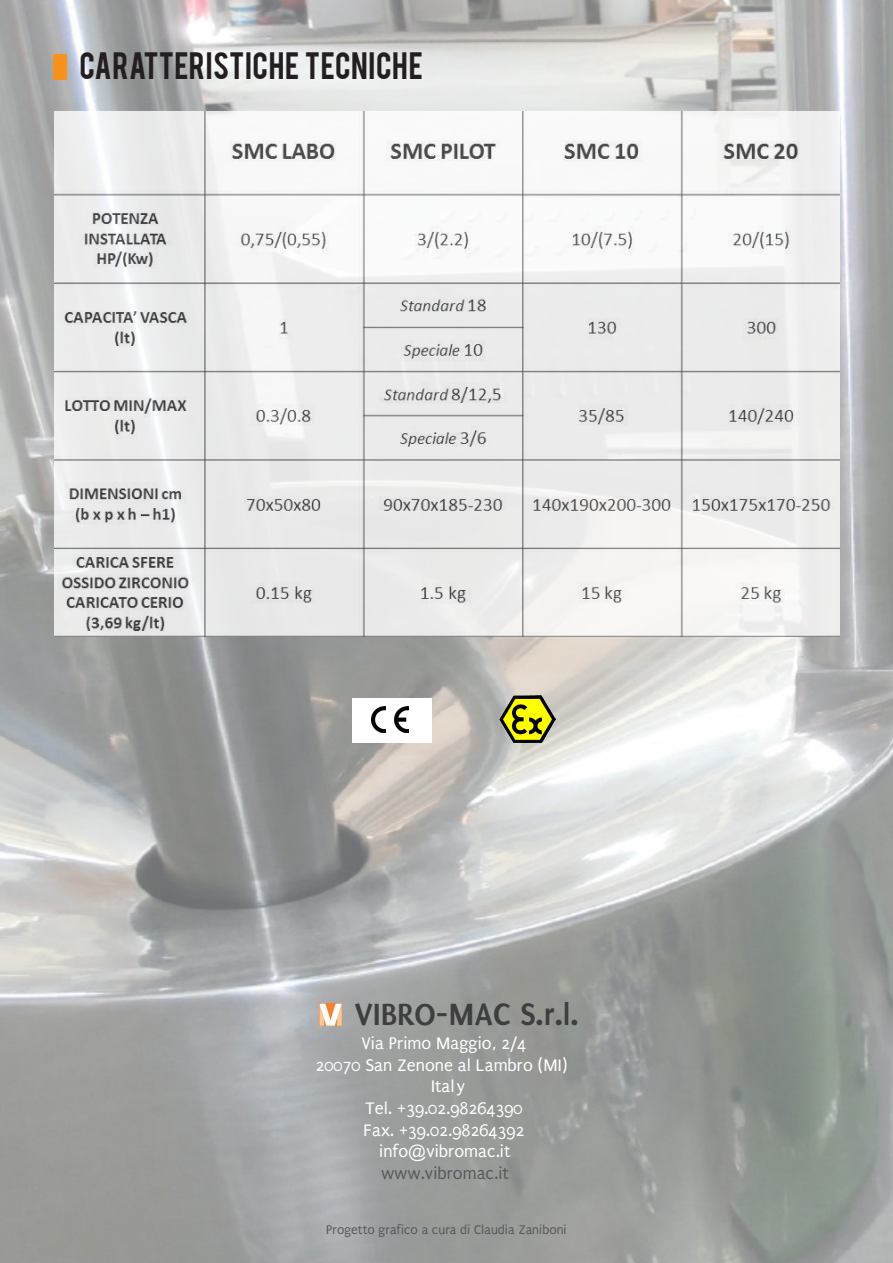
<style>
.page{position:relative;width:893px;height:1263px;background:#fff}
.page>*{position:absolute;margin:0;border:0;box-sizing:border-box;transform-origin:0 0}
.t1{font:700 33px "Puritan";color:#3e3e3f}
.t2{font:30px "Bebas";letter-spacing:.02em;color:#231f20}
.t3{font:18px "Puritan";color:#fff}
.t4{font:18px "Puritan";color:#57585a}
.t5{font:13.5px "Puritan";color:#57585a}
</style>
<div class="page">
<img style="left:0;top:0;width:893px;height:1263px">
<div style="left:54px;top:54px;width:13px;height:26px;background:#f7931d"></div>
<div style="left:352px;top:698px;width:80px;height:44px;background:#fff"></div>
<img style="left:54px;top:111px;width:785px;height:526px">
<img style="left:371px;top:706px;width:38px;height:27px">
<img style="left:500px;top:695px;width:55px;height:47px">
<img style="left:319px;top:1003px;width:22px;height:22px">
<p class="t2" style="left:80px;top:44px;width:345px">CARATTERISTICHE TECNICHE</p>
<h1 class="t1" style="left:355px;top:996px;width:225px">VIBRO-MAC S.r.l.</h1>
<p class="t3" style="left:361px;top:1034px;width:167px">Via Primo Maggio, 2/4</p>
<p class="t3" style="left:315px;top:1055px;width:253px">20070 San Zenone al Lambro (MI)</p>
<p class="t3" style="left:431px;top:1077px;width:35px">Italy</p>
<p class="t3" style="left:365px;top:1098px;width:159px">Tel. +39.02.98264390</p>
<p class="t3" style="left:363px;top:1120px;width:162px">Fax. +39.02.98264392</p>
<p class="t3" style="left:379px;top:1142px;width:133px">info@vibromac.it</p>
<p class="t4" style="left:381px;top:1163px;width:129px">www.vibromac.it</p>
<p class="t5" style="left:326px;top:1222px;width:242px">Progetto grafico a cura di Claudia Zaniboni</p>
</div>
